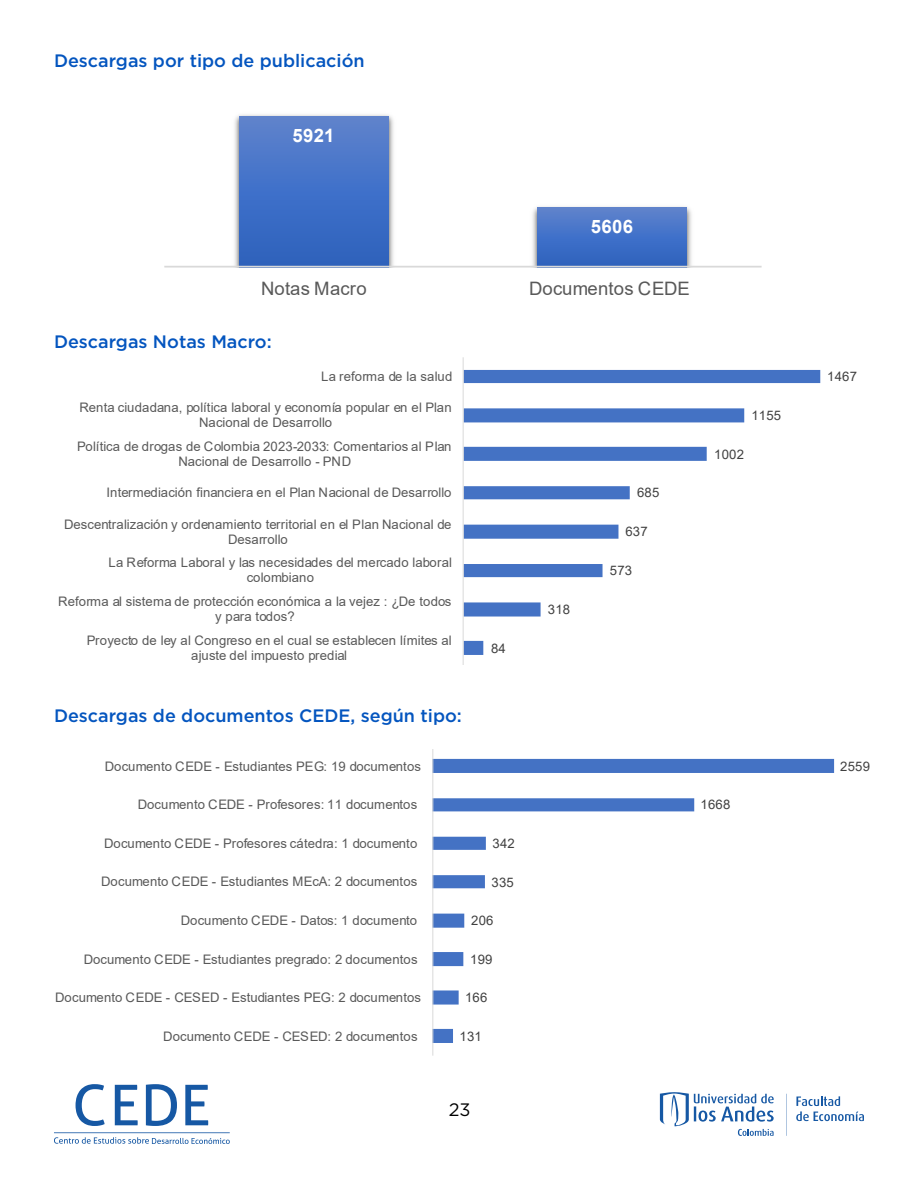
<style>
.page{position:relative;width:918px;height:1188px;background:#fff}
.page>*{position:absolute;margin:0;border:0;box-sizing:border-box;transform-origin:0 0}
.t1{font:18.45px "Arial";letter-spacing:.015em;color:#595959}
.t2{font:700 18.45px "Arial";letter-spacing:.015em;color:#fff}
.t3{font:500 18px "Gotham";color:#0455bf}
.t4{font:18px "Gotham";color:#000}
.t5{font:13.2px/15.1px "Arial";letter-spacing:.015em;color:#595959;text-align:center}
.t6{font:13.2px "Arial";letter-spacing:.015em;color:#404040}
</style>
<div class="page">
<svg style="left:76px;top:1084px;width:29px;height:42px"></svg>
<svg style="left:115px;top:1085px;width:23px;height:40px"></svg>
<svg style="left:185px;top:1085px;width:23px;height:40px"></svg>
<svg style="left:146px;top:1084px;width:31px;height:42px"></svg>
<hr style="left:54px;top:1132px;width:176px;height:1px;background:#1658a4">
<svg style="left:54px;top:1137px;width:176px;height:7px"></svg>
<svg style="left:796px;top:1096px;width:68px;height:25px"></svg>
<svg style="left:660px;top:1092px;width:114px;height:44px"></svg>
<hr style="left:786px;top:1094px;width:1px;height:42px;background:#1658a4">
<svg style="left:164px;top:114px;width:598px;height:154px"></svg>
<svg style="left:462px;top:357px;width:359px;height:307px"></svg>
<svg style="left:432px;top:750px;width:403px;height:306px"></svg>
<h2 class="t3" style="left:54px;top:49px;width:312px">Descargas por tipo de publicación</h2>
<h1 class="t2" style="left:293px;top:122px;width:44px">5921</h1>
<h1 class="t2" style="left:591px;top:213px;width:44px">5606</h1>
<h1 class="t1" style="left:261px;top:276px;width:107px">Notas Macro</h1>
<h1 class="t1" style="left:529px;top:276px;width:162px">Documentos CEDE</h1>
<h2 class="t3" style="left:54px;top:330px;width:219px">Descargas Notas Macro:</h2>
<p class="t5" style="left:321px;top:369px;width:133px">La reforma de la salud</p>
<p class="t5" style="left:79px;top:400px;width:374px">Renta ciudadana, política laboral y economía popular en el Plan<br>Nacional de Desarrollo</p>
<p class="t5" style="left:77px;top:439px;width:376px">Política de drogas de Colombia 2023-2033: Comentarios al Plan<br>Nacional de Desarrollo - PND</p>
<p class="t5" style="left:106px;top:485px;width:347px">Intermediación financiera en el Plan Nacional de Desarrollo</p>
<p class="t5" style="left:64px;top:516px;width:389px">Descentralización y ordenamiento territorial en el Plan Nacional de<br>Desarrollo</p>
<p class="t5" style="left:109px;top:555px;width:345px">La Reforma Laboral y las necesidades del mercado laboral colombiano</p>
<p class="t5" style="left:58px;top:594px;width:395px">Reforma al sistema de protección económica a la vejez : ¿De todos y para todos?</p>
<p class="t5" style="left:87px;top:633px;width:367px">Proyecto de ley al Congreso en el cual se establecen límites al ajuste del impuesto predial</p>
<p class="t6" style="left:491px;top:639px;width:16px">84</p>
<p class="t6" style="left:548px;top:600px;width:24px">318</p>
<p class="t6" style="left:637px;top:484px;width:24px">685</p>
<p class="t6" style="left:625px;top:523px;width:24px">637</p>
<p class="t6" style="left:610px;top:561px;width:24px">573</p>
<p class="t6" style="left:751px;top:406px;width:31px">1155</p>
<p class="t6" style="left:714px;top:445px;width:31px">1002</p>
<h2 class="t3" style="left:54px;top:704px;width:409px">Descargas de documentos CEDE, según tipo:</h2>
<p class="t5" style="left:105px;top:758px;width:318px">Documento CEDE - Estudiantes PEG: 19 documentos</p>
<p class="t5" style="left:138px;top:797px;width:281px">Documento CEDE - Profesores: 11 documentos</p>
<p class="t5" style="left:104px;top:836px;width:315px">Documento CEDE - Profesores cátedra: 1 documento</p>
<p class="t6" style="left:493px;top:834px;width:24px">342</p>
<p class="t5" style="left:101px;top:874px;width:318px">Documento CEDE - Estudiantes MEcA: 2 documentos</p>
<p class="t6" style="left:492px;top:873px;width:24px">335</p>
<p class="t5" style="left:181px;top:913px;width:238px">Documento CEDE - Datos: 1 documento</p>
<p class="t6" style="left:471px;top:911px;width:24px">206</p>
<p class="t5" style="left:84px;top:951px;width:336px">Documento CEDE - Estudiantes pregrado: 2 documentos</p>
<p class="t6" style="left:470px;top:950px;width:24px">199</p>
<p class="t5" style="left:55px;top:990px;width:368px">Documento CEDE - CESED - Estudiantes PEG: 2 documentos</p>
<p class="t6" style="left:465px;top:989px;width:24px">166</p>
<p class="t5" style="left:163px;top:1028px;width:256px">Documento CEDE - CESED: 2 documentos</p>
<p class="t6" style="left:460px;top:1027px;width:24px">131</p>
<p class="t6" style="left:701px;top:796px;width:31px">1668</p>
<h2 class="t4" style="left:449px;top:1098px;width:23px">23</h2>
<p class="t6" style="left:827px;top:367px;width:31px">1467</p>
<p class="t6" style="left:840px;top:757px;width:31px">2559</p>
</div>
